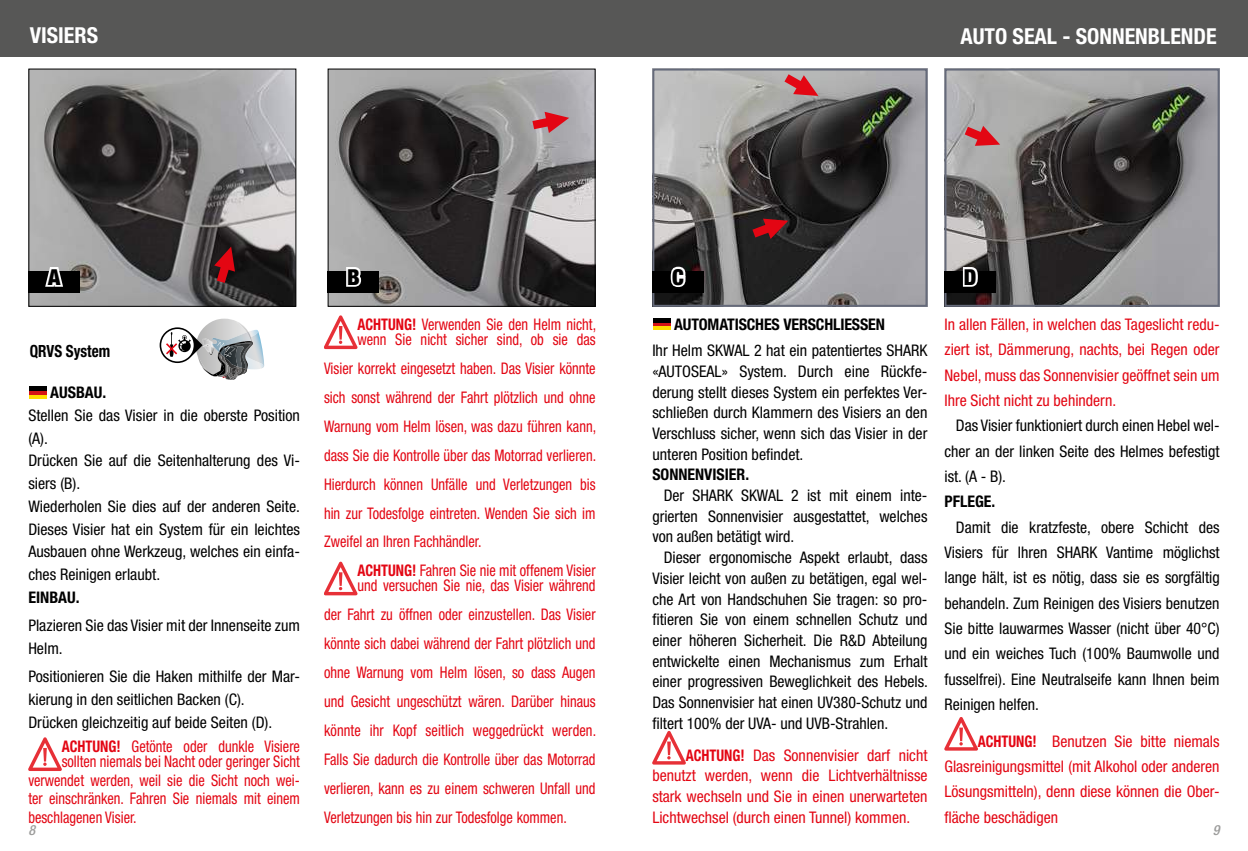
<style>
.page{position:relative;width:1248px;height:851px;background:#fff}
.page>*{position:absolute;margin:0;border:0;box-sizing:border-box;transform-origin:0 0}
.t1{font:700 condensed 22px "Helvetica Neue LT Std";color:#fff}
.t2{font:900 condensed 22px "Helvetica Neue LT Std";color:#000}
.t3{font:700 condensed 16.8px "Helvetica Neue LT Std";color:#000;scale:.9 1}
.t4{font:condensed 16px/20.6px "Helvetica Neue LT Std";color:#000;text-align:justify}
.t5{font:condensed 16px/28.8px "Helvetica Neue LT Std";color:#e30613;scale:.9 1}
.t6{font:condensed 16px/25.4px "Helvetica Neue LT Std";color:#e30613;text-align:justify}
.t7{font:700 condensed 16px "Helvetica Neue LT Std";color:#000}
.t8{font:italic 500 condensed 14px "Helvetica Neue LT Std";color:#9d9d9c}
.s1{font-weight:700}
</style>
<div class="page">
<div style="left:0;top:0;width:1247px;height:57px;background:#575756"></div>
<img style="left:30px;top:70px;width:264px;height:235px">
<div style="left:28px;top:68px;width:268px;height:239px;border:1px solid #000"></div>
<svg style="left:214px;top:246px;width:21px;height:37px"></svg>
<div style="left:28px;top:271px;width:52px;height:22px;background:#000"></div>
<svg style="left:43px;top:224px;width:23px;height:63px"></svg>
<img style="left:329px;top:70px;width:264px;height:235px">
<div style="left:327px;top:68px;width:268px;height:239px;border:1px solid #000"></div>
<svg style="left:532px;top:112px;width:37px;height:21px"></svg>
<div style="left:327px;top:271px;width:52px;height:22px;background:#000"></div>
<svg style="left:344px;top:265px;width:19px;height:22px"></svg>
<img style="left:655px;top:71px;width:269px;height:233px">
<div style="left:652px;top:68px;width:275px;height:239px;border:2px solid #656a7a"></div>
<img style="left:947px;top:71px;width:269px;height:233px">
<div style="left:944px;top:68px;width:275px;height:239px;border:2px solid #656a7a"></div>
<svg style="left:160px;top:318px;width:105px;height:62px"></svg>
<div style="left:652px;top:271px;width:51px;height:22px;background:#000"></div>
<svg style="left:668px;top:265px;width:19px;height:23px"></svg>
<div style="left:944px;top:271px;width:51px;height:22px;background:#000"></div>
<svg style="left:960px;top:265px;width:19px;height:22px"></svg>
<svg style="left:964px;top:126px;width:36px;height:20px"></svg>
<svg style="left:784px;top:74px;width:34px;height:22px"></svg>
<svg style="left:752px;top:218px;width:36px;height:21px"></svg>
<div style="left:29px;top:387px;width:17px;height:11px;background:#d51317"></div>
<hr style="left:29px;top:395px;width:17px;height:3px;background:#fd0">
<hr style="left:29px;top:387px;width:17px;height:4px;background:#000">
<svg style="left:28px;top:737px;width:34px;height:33px"></svg>
<svg style="left:324px;top:315px;width:33px;height:34px"></svg>
<svg style="left:324px;top:561px;width:33px;height:34px"></svg>
<svg style="left:653px;top:323px;width:17px;height:4px"></svg>
<hr style="left:652px;top:327px;width:18px;height:3px;background:#fd0">
<hr style="left:652px;top:319px;width:18px;height:4px;background:#000">
<svg style="left:652px;top:731px;width:33px;height:33px"></svg>
<svg style="left:944px;top:717px;width:33px;height:33px"></svg>
<h1 class="t1" style="left:30px;top:22px;width:70px">VISIERS</h1>
<h1 class="t1" style="left:960px;top:23px;width:258px">AUTO SEAL - SONNENBLENDE</h1>
<h1 class="t2" style="left:48px;top:263px;width:14px">A</h1>
<h1 class="t2" style="left:347px;top:263px;width:14px">B</h1>
<h1 class="t2" style="left:672px;top:263px;width:13px">C</h1>
<h1 class="t2" style="left:963px;top:263px;width:14px">D</h1>
<p class="t6" style="left:944px;top:311px;width:276px">In allen Fällen, in welchen das Tageslicht redu&shy;ziert ist, Dämmerung, nachts, bei Regen oder Nebel, muss das Sonnenvisier geöffnet sein um Ihre Sicht nicht zu behindern.</p>
<p class="t4" style="left:944px;top:413px;width:276px;line-height:25.4px;text-indent:11px">Das Visier funktioniert durch einen Hebel wel&shy;cher an der linken Seite des Helmes befestigt ist. (A - B).</p>
<p class="t7" style="left:944px;top:492px;width:52px">PFLEGE.</p>
<p class="t4" style="left:944px;top:514px;width:277px;line-height:25.4px;text-indent:11px">Damit die kratzfeste, obere Schicht des Visiers für Ihren SHARK Vantime möglichst lange hält, ist es nötig, dass sie es sorgfältig behandeln. Zum Reinigen des Visiers benutzen Sie bitte lauwarmes Wasser (nicht über 40°C) und ein weiches Tuch (100% Baumwolle und fusselfrei). Eine Neutralseife kann Ihnen beim Reinigen helfen.</p>
<p class="t6" style="left:944px;top:728px;width:276px;text-indent:33px"><span class="s1">ACHTUNG!</span> Benutzen Sie bitte niemals Glasreinigungsmittel (mit Alkohol oder anderen Lösungsmitteln), denn diese können die Ober&shy;fläche beschädigen</p>
<p class="t5" style="left:357px;top:317px;width:267px;line-height:15px"><span class="s1">ACHTUNG!</span> Verwenden Sie den Helm nicht, wenn Sie nicht sicher sind, ob sie das</p>
<p class="t5" style="left:324px;top:354px;width:304px;text-align:justify">Visier korrekt eingesetzt haben. Das Visier könnte sich sonst während der Fahrt plötzlich und ohne Warnung vom Helm lösen, was dazu führen kann, dass Sie die Kontrolle über das Motorrad verlieren.<br>Hierdurch können Unfälle und Verletzungen bis hin zur Todesfolge eintreten. Wenden Sie sich im Zweifel an Ihren Fachhändler.</p>
<p class="t5" style="left:357px;top:563px;width:266px;line-height:15px"><span class="s1">ACHTUNG!</span> Fahren Sie nie mit offenem Visier und versuchen Sie nie, das Visier während</p>
<p class="t5" style="left:324px;top:600px;width:304px;text-align:justify">der Fahrt zu öffnen oder einzustellen. Das Visier könnte sich dabei während der Fahrt plötzlich und ohne Warnung vom Helm lösen, so dass Augen und Gesicht ungeschützt wären. Darüber hinaus könnte ihr Kopf seitlich weggedrückt werden.<br>Falls Sie dadurch die Kontrolle über das Motorrad verlieren, kann es zu einem schweren Unfall und Verletzungen bis hin zur Todesfolge kommen.</p>
<p class="t7" style="left:674px;top:314px;width:212px">AUTOMATISCHES VERSCHLIESSEN</p>
<p class="t4" style="left:652px;top:340px;width:276px">Ihr Helm SKWAL 2 hat ein patentiertes SHARK «AUTOSEAL» System. Durch eine Rückfe&shy;derung stellt dieses System ein perfektes Ver&shy;schließen durch Klammern des Visiers an den Verschluss sicher, wenn sich das Visier in der unteren Position befindet.</p>
<p class="t7" style="left:652px;top:465px;width:98px">SONNENVISIER.</p>
<p class="t4" style="left:652px;top:485px;width:276px;text-indent:11px">Der SHARK SKWAL 2 ist mit einem inte&shy;grierten Sonnenvisier ausgestattet, welches von außen betätigt wird.</p>
<p class="t4" style="left:652px;top:547px;width:277px;text-indent:11px">Dieser ergonomische Aspekt erlaubt, dass Visier leicht von außen zu betätigen, egal wel&shy;che Art von Handschuhen Sie tragen: so pro&shy;fitieren Sie von einem schnellen Schutz und einer höheren Sicherheit. Die R&amp;D Abteilung entwickelte einen Mechanismus zum Erhalt einer progressiven Beweglichkeit des Hebels.<br>Das Sonnenvisier hat einen UV380-Schutz und filtert 100% der UVA- und UVB-Strahlen.</p>
<p class="t6" style="left:652px;top:744px;width:276px;line-height:20.6px;text-indent:33px"><span class="s1">ACHTUNG!</span> Das Sonnenvisier darf nicht benutzt werden, wenn die Lichtverhältnisse stark wechseln und Sie in einen unerwarteten Lichtwechsel (durch einen Tunnel) kommen.</p>
<p class="t3" style="left:30px;top:340px;width:91px">QRVS System</p>
<p class="t7" style="left:50px;top:382px;width:58px">AUSBAU.</p>
<p class="t4" style="left:28px;top:403px;width:273px;line-height:22.8px;text-align:left">Stellen Sie das Visier in die oberste Position (A).<br>Drücken Sie auf die Seitenhalterung des Vi&shy;siers (B).<br>Wiederholen Sie dies auf der anderen Seite.<br>Dieses Visier hat ein System für ein leichtes<br>Ausbauen ohne Werkzeug, welches ein einfa&shy;ches Reinigen erlaubt.</p>
<p class="t7" style="left:28px;top:587px;width:53px">EINBAU.</p>
<p class="t4" style="left:28px;top:614px;width:273px;line-height:22.8px">Plazieren Sie das Visier mit der Innenseite zum<br>Helm.</p>
<p class="t4" style="left:28px;top:665px;width:273px;line-height:22.8px;text-align:left">Positionieren Sie die Haken mithilfe der Mar&shy;kierung in den seitlichen Backen (C).<br>Drücken gleichzeitig auf beide Seiten (D).</p>
<p class="t5" style="left:62px;top:738px;width:266px;line-height:15px"><span class="s1">ACHTUNG!</span> Getönte oder dunkle Visiere sollten niemals bei Nacht oder geringer Sicht</p>
<p class="t5" style="left:28px;top:770px;width:303px;line-height:18.6px;text-align:justify">verwendet werden, weil sie die Sicht noch wei&shy;ter einschränken. Fahren Sie niemals mit einem beschlagenen Visier.</p>
<p class="t8" style="left:28px;top:822px;width:8px">8</p>
<p class="t8" style="left:1212px;top:822px;width:8px">9</p>
</div>
